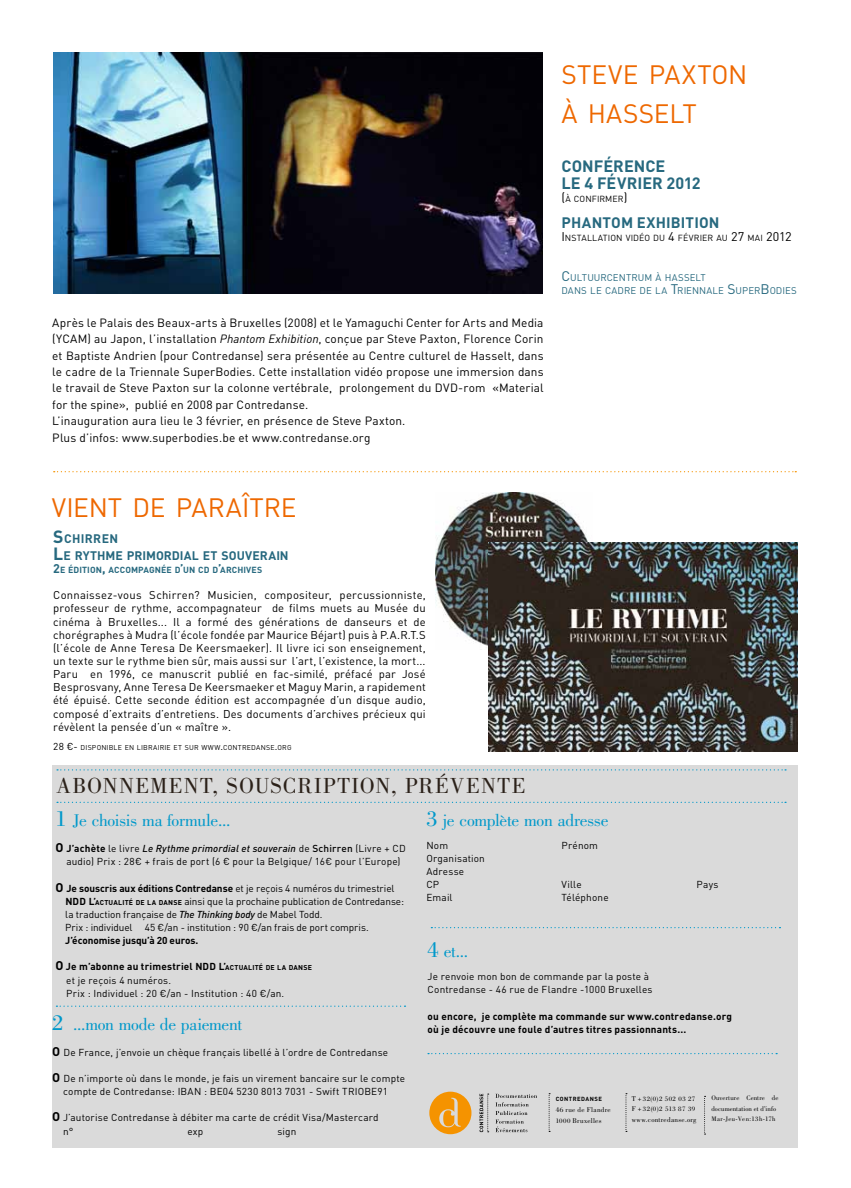
<style>
.page{position:relative;width:851px;height:1188px;background:#fff}
.page>*{position:absolute;margin:0;border:0;box-sizing:border-box;transform-origin:0 0}
.t1{font:26.25px/39.4px "DINOT";letter-spacing:.005em;color:#ee6800}
.t2{font:22.5px "Bodoni Std";letter-spacing:.05em;color:#2b2119}
.t3{font:17.5px "Bodoni Std";letter-spacing:-.02em;color:#0098ca}
.t4{font:700 16.25px/16.4px "DINOT";color:#27697f}
.t5{font:700 15px "DINOT";color:#27697f}
.t6{font:12.5px "DINOT";letter-spacing:.005em;color:#000}
.t7{font:700 12.25px/16.4px "DINOT";letter-spacing:.005em;color:#27697f}
.t8{font:11.88px/16.4px "DINOT";letter-spacing:.01em;color:#000}
.t9{font:11.25px/13.1px "DINOT";letter-spacing:.01em;color:#000;text-align:justify}
.t10{font:10px/13.1px "DINOT";letter-spacing:.015em;color:#000}
.t11{font:10px/13.1px "DINOT";letter-spacing:-.01em;color:#000}
.t12{font:700 10px/13.1px "DINOT";letter-spacing:.015em;color:#000}
.t13{font:700 10px "DINOT";letter-spacing:-.01em;color:#000}
.t14{font:9.62px "DINOT";letter-spacing:.025em;color:#27697f}
.t15{font:8.75px "DINOT";letter-spacing:.02em;color:#000}
.t16{font:700 8.75px "DINOT";letter-spacing:.01em;color:#27697f}
.t17{font:7.12px/10.5px "Bodoni Std";letter-spacing:.055em;color:#000}
.t18{font:7px "DINOT";letter-spacing:.02em;color:#000}
.t19{font:6.88px/10.5px "Bodoni Std";color:#000}
.t20{font:6.75px/10.5px "Bodoni Std";letter-spacing:.06em;color:#000}
.t21{font:700 5.88px "DINOT";letter-spacing:.08em;color:#000}
.s1{font-style:italic}
.s2{font-size:12.5px}
.s3{font-size:8.75px}
.s4{font-size:13.75px}
.s5{font-size:17.5px}
.s6{font-size:10px}
.s7{font-size:22.5px}
.s8{font-weight:700;font-size:12.5px}
.s9{font-weight:700}
.s10{font-weight:500;font-style:italic}
.s11{font-weight:500}
.s12{font-weight:700;font-size:7px}
.s13{font-size:7.12px}
.s14{font-style:inherit}
.s15{font-size:6.75px}
</style>
<div class="page">
<div style="left:52px;top:764px;width:745px;height:383px;background:#dadada"></div>
<svg style="left:56px;top:1005px;width:349px;height:1px"></svg>
<svg style="left:495px;top:1093px;width:42px;height:38px"></svg>
<svg style="left:548px;top:1093px;width:2px;height:38px"></svg>
<svg style="left:625px;top:1093px;width:2px;height:38px"></svg>
<svg style="left:479px;top:1093px;width:9px;height:39px"></svg>
<svg style="left:429px;top:1091px;width:42px;height:42px"></svg>
<svg style="left:704px;top:1095px;width:1px;height:39px"></svg>
<svg style="left:57px;top:801px;width:726px;height:1px"></svg>
<svg style="left:57px;top:769px;width:728px;height:1px"></svg>
<img style="left:435px;top:492px;width:153px;height:155px">
<img style="left:488px;top:542px;width:309px;height:209px">
<img style="left:54px;top:52px;width:488px;height:242px">
<svg style="left:54px;top:471px;width:742px;height:1px"></svg>
<h1 class="t1" style="left:561px;top:54px;width:182px">STEVE PAXTON<br>À HASSELT</h1>
<h3 class="t4" style="left:561px;top:158px;width:46px">conférence<br>le 4 février</h3>
<h3 class="t4" style="left:666px;top:174px;width:35px">2012</h3>
<p class="t8" style="left:52px;top:314px;width:493px">Après le Palais des Beaux-arts à Bruxelles (2008) et le Yamaguchi Center for Arts and Media (YCAM) au Japon, l’installation <span class="s1">Phantom Exhibition</span>, conçue par Steve Paxton, Florence Corin et Baptiste Andrien (pour Contredanse) sera présentée au Centre culturel de Hasselt, dans le cadre de la Triennale SuperBodies. Cette installation vidéo propose une immersion dans le travail de Steve Paxton sur la colonne vertébrale, prolongement du DVD-rom «Material for the spine», publié en 2008 par Contredanse.<br>L’inauguration aura lieu le 3 février, en présence de Steve Paxton.<br>Plus d’infos: www.superbodies.be et www.contredanse.org</p>
<p class="t15" style="left:561px;top:193px;width:67px"><span class="s2">(</span>À CONFIRMER<span class="s2">)</span></p>
<h3 class="t5" style="left:561px;top:213px;width:21px">Phantom</h3>
<h3 class="t5" style="left:636px;top:213px;width:28px">exhibition</h3>
<p class="t15" style="left:561px;top:233px;width:10px"><span class="s2">I</span>NSTALLATI</p>
<p class="t15" style="left:610px;top:233px;width:90px">ON VIDÉO DU <span class="s2">4</span> FÉVRIER</p>
<p class="t6" style="left:716px;top:229px;width:77px"><span class="s3">AU</span> 27 <span class="s3">MAI</span> 2012</p>
<p class="t14" style="left:561px;top:271px;width:16px"><span class="s4">C</span>ULTUURCENTRU</p>
<p class="t14" style="left:644px;top:271px;width:35px">MÀHASSELT</p>
<p class="t14" style="left:561px;top:284px;width:7px">DANS</p>
<p class="t14" style="left:590px;top:284px;width:22px">LE CADRE</p>
<p class="t14" style="left:639px;top:284px;width:45px">DE LA <span class="s4">T</span>RIENNALE</p>
<p class="t14" style="left:727px;top:284px;width:55px"><span class="s4">S</span>UPER<span class="s4">B</span>ODIES</p>
<h1 class="t1" style="left:52px;top:487px;width:29px">VIENT</h1>
<h1 class="t1" style="left:133px;top:487px;width:77px">DE PARA</h1>
<h1 class="t1" style="left:242px;top:487px;width:24px">ÎTRE</h1>
<p class="t7" style="left:53px;top:530px;width:237px"><span class="s5">S</span>CHIRREN<br><span class="s5">L</span>E RYTHME PRIMORDIAL ET SOUVERAIN</p>
<p class="t16" style="left:53px;top:564px;width:211px"><span class="s2">2</span>E ÉDITION<span class="s2">,</span> ACCOMPAGNÉE D<span class="s2">’</span>UN CD D<span class="s2">’</span>ARCHIVES</p>
<p class="t9" style="left:53px;top:588px;width:374px">Connaissez-vous Schirren? Musicien, compositeur, percussionniste, professeur de rythme, accompagnateur de films muets au Musée du cinéma à Bruxelles... I l a formé des générations de danseurs et de chorégraphes à Mudra (l’école fondée par Maurice Béjart) puis à P.A.R.T.S (l’école de Anne Teresa De Keersmaeker). I l livre ici son enseignement, un texte sur le rythme bien sûr, mais aussi sur l’art, l’existence, la mort...<br>Paru en 1996, ce manuscrit publié en fac-similé, préfacé par José Besprosvany, Anne Teresa De Keersmaeker et Maguy Marin, a rapidement été épuisé. Cette seconde édition est accompagnée d’un disque audio, composé d’extraits d’entretiens. Des documents d’archives précieux qui révèlent la pensée d’un « maître ».</p>
<p class="t18" style="left:53px;top:743px;width:100px"><span class="s6">28 €-</span> DISPONIBLE EN LIBRAIRIE</p>
<p class="t18" style="left:173px;top:743px;width:17px">ET SUR</p>
<p class="t18" style="left:201px;top:743px;width:37px">WWW<span class="s6">.</span>CONTREDANSE</p>
<p class="t18" style="left:275px;top:743px;width:18px"><span class="s6">.</span>ORG</p>
<h2 class="t2" style="left:56px;top:772px;width:470px">Abonnement, Souscription, Prévente</h2>
<h3 class="t3" style="left:55px;top:810px;width:177px"><span class="s7">1</span> Je choisis ma formule...</h3>
<p class="t10" style="left:55px;top:841px;width:352px;text-align:center"><span class="s8">O</span> <span class="s9">J’achète</span> le livre <span class="s10">Le Rythme primordial et souverain</span> de <span class="s11">Schirren</span> (Livre + CD audio) Prix : 28€ + frais de port (6 € pour la Belgique/ 16€ pour l’Europe)</p>
<p class="t11" style="left:65px;top:881px;width:340px;text-indent:-10px"><span class="s8">O</span> <span class="s9">Je souscris aux éditions Contredanse</span> et je reçois 4 numéros du trimestriel <span class="s9">NDD</span> <span class="s9">L’</span><span class="s12">ACTUALITÉ DE LA DANSE</span> ainsi que la prochaine publication de Contredanse: la traduction française de <span class="s10">The Thinking body</span> de Mabel Todd.<br>Prix : individuel 45 €/an - institution : 90 €/an frais de port compris.</p>
<p class="t13" style="left:65px;top:933px;width:134px">J’économise jusqu’à 20 euros.</p>
<p class="t10" style="left:66px;top:959px;width:247px;text-indent:-11px"><span class="s8">O</span> <span class="s9">Je m’abonne au trimestriel NDD</span> <span class="s9">L’</span><span class="s12">ACTUALITÉ DE LA DANSE </span>et je reçois 4 numéros.<br>Prix : I ndividuel : 20 €/an - I nstitution : 40 €/an.</p>
<h3 class="t3" style="left:52px;top:1013px;width:191px"><span class="s7">2</span> ...mon mode de paiement</h3>
<p class="t10" style="left:52px;top:1045px;width:337px"><span class="s8">O</span> De France, j’envoie un chèque français libellé à l’ordre de Contredanse</p>
<p class="t10" style="left:63px;top:1071px;width:343px;text-indent:-11px"><span class="s8">O</span> De n’importe où dans le monde, je fais un virement bancaire sur le compte compte de Contredanse: I BAN : BE04 5230 8013 7031 - Swift TRI OBE91</p>
<p class="t10" style="left:63px;top:1110px;width:317px;text-indent:-11px"><span class="s8">O</span> J’autorise Contredanse à débiter ma carte de crédit Visa/Mastercard n°</p>
<h3 class="t3" style="left:426px;top:810px;width:184px"><span class="s7">3</span> je complète mon adresse</h3>
<p class="t10" style="left:426px;top:838px;width:23px">Nom</p>
<p class="t10" style="left:561px;top:838px;width:38px">Prénom</p>
<p class="t10" style="left:426px;top:851px;width:60px">Organisation<br>Adresse<br>CP V</p>
<p class="t10" style="left:567px;top:877px;width:16px">ille</p>
<p class="t10" style="left:696px;top:877px;width:23px">Pays</p>
<p class="t10" style="left:426px;top:890px;width:28px">Email</p>
<p class="t10" style="left:561px;top:890px;width:49px">Téléphone</p>
<h3 class="t3" style="left:427px;top:941px;width:42px"><span class="s7">4</span> et...</h3>
<p class="t10" style="left:427px;top:969px;width:226px">Je renvoie mon bon de commande par la poste à<br>Contredanse - 46 rue de Flandre -1000 Bruxelles</p>
<p class="t12" style="left:427px;top:1008px;width:306px">ou encore, je complète ma commande sur www.contredanse.org où je découvre une foule d’autres titres passionnants...</p>
<p class="t19" style="left:711px;top:1092px;width:68px">Ouverture Centre de documentation et d’info</p>
<p class="t20" style="left:711px;top:1113px;width:66px">Mar-Jeu-Ven:13h-17h</p>
<p class="t20" style="left:631px;top:1093px;width:65px"><span class="s13">T</span> + 32(0)2 502 03 27<br><span class="s13">F</span> <span class="s14">+ 32(0)2 513 87 39</span></p>
<p class="t17" style="left:631px;top:1114px;width:66px">www.contredanse.org</p>
<p class="t21" style="left:555px;top:1095px;width:48px">CONTREDANSE</p>
<p class="t17" style="left:555px;top:1104px;width:56px">46 rue de Flandre<br><span class="s15">1000</span> Bruxelles</p>
<p class="t10" style="left:187px;top:1123px;width:17px">exp</p>
<p class="t10" style="left:277px;top:1123px;width:20px">sign</p>
</div>
